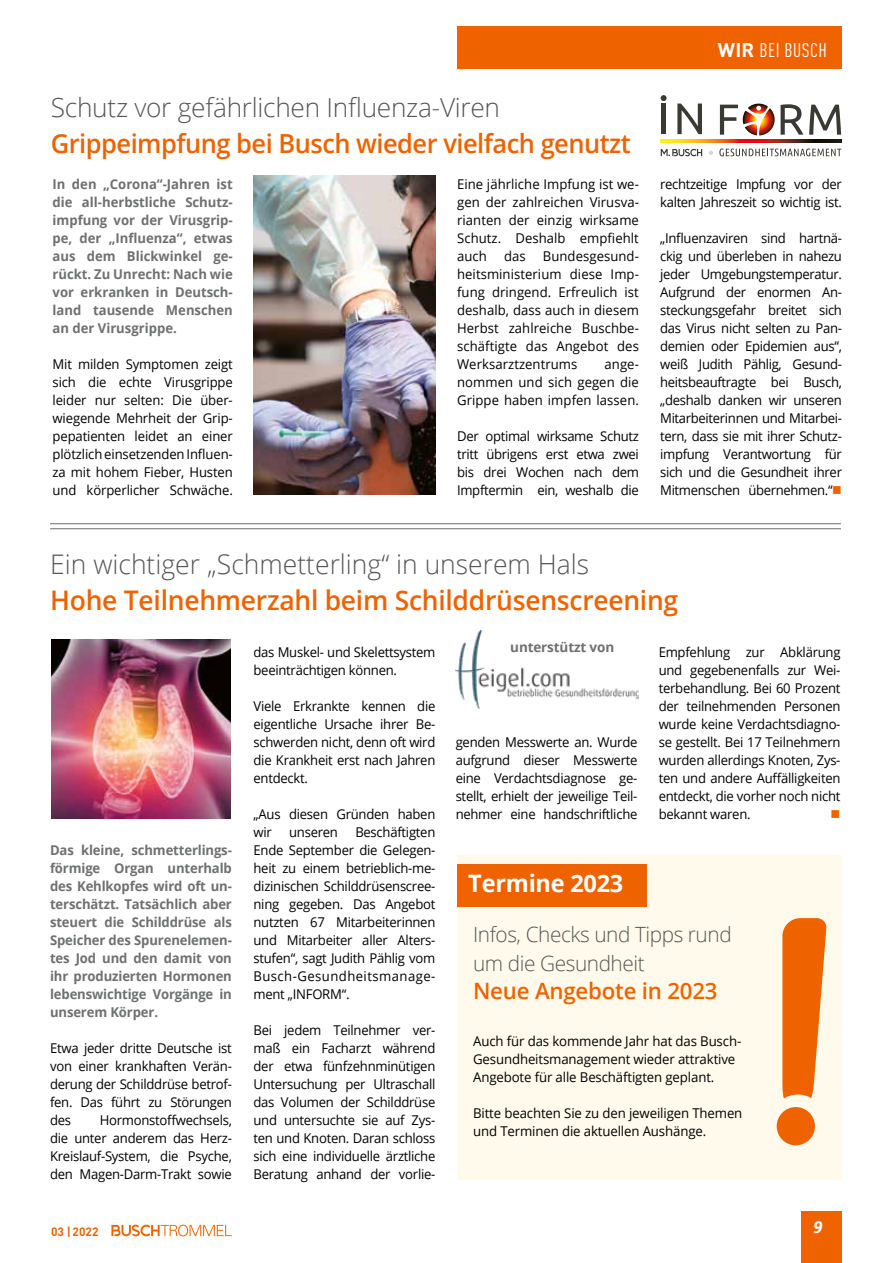
<style>
.page{position:relative;width:893px;height:1263px;background:#fff}
.page>*{position:absolute;margin:0;border:0;box-sizing:border-box;transform-origin:0 0}
.t1{font:600 27px "Open Sans";letter-spacing:-.01em;color:#ee6300}
.t2{font:300 27px "Open Sans";color:#555756}
.t3{font:600 26.25px "Open Sans";letter-spacing:-.02em;color:#ee6300}
.t4{font:300 26.25px "Open Sans";letter-spacing:-.01em;color:#555756}
.t5{font:700 24px "Open Sans";letter-spacing:-.01em;color:#fff}
.t6{font:600 22.5px "Open Sans";letter-spacing:-.01em;color:#ee6300}
.t7{font:300 21px/28.5px "Open Sans";letter-spacing:-.02em;color:#555756}
.t8{font:19.5px "DIN Cond";letter-spacing:.03em;color:#fff}
.t9{font:italic 700 16.5px "Open Sans";color:#fff}
.t10{font:13.5px/18px "Open Sans";letter-spacing:-.02em;color:#000;text-align:justify}
.t11{font:700 13.5px/18px "Open Sans";letter-spacing:-.01em;color:#6f7070;text-align:justify}
.t12{font:13.5px "Wingdings";color:#ee6300}
.t13{font:700 12px "DIN";color:#ee6300}
.s1{font-family:"DIN";font-weight:700}
.s2{color:#ee6300}
</style>
<div class="page">
<div style="left:457px;top:855px;width:385px;height:324px;background:#fffaeb"></div>
<div style="left:777px;top:1107px;width:38px;height:38px;background:#ee6300;border-radius:50%"></div>
<hr style="left:50px;top:528px;width:791px;height:1px;background:#6f7070">
<hr style="left:50px;top:523px;width:791px;height:1px;background:#6f7070">
<svg style="left:782px;top:918px;width:45px;height:181px"></svg>
<div style="left:804px;top:1212px;width:38px;height:51px;background:#ee6300"></div>
<div style="left:457px;top:27px;width:385px;height:42px;background:#ee6300"></div>
<svg style="left:111px;top:1225px;width:121px;height:11px"></svg>
<div style="left:801px;top:1212px;width:39px;height:51px;background:#ee6300"></div>
<img style="left:456px;top:630px;width:182px;height:78px">
<div style="left:457px;top:864px;width:189px;height:43px;background:#ee6300"></div>
<img style="left:254px;top:175px;width:181px;height:320px">
<img style="left:51px;top:640px;width:180px;height:179px">
<div style="left:661px;top:104px;width:5px;height:30px;background:#3a3a35"></div>
<svg style="left:677px;top:104px;width:25px;height:30px"></svg>
<svg style="left:720px;top:104px;width:55px;height:31px"></svg>
<svg style="left:781px;top:104px;width:22px;height:31px"></svg>
<svg style="left:809px;top:105px;width:32px;height:30px"></svg>
<svg style="left:661px;top:149px;width:41px;height:7px"></svg>
<svg style="left:709px;top:151px;width:4px;height:4px"></svg>
<svg style="left:719px;top:149px;width:122px;height:7px"></svg>
<svg style="left:660px;top:140px;width:181px;height:2px"></svg>
<svg style="left:661px;top:95px;width:6px;height:6px"></svg>
<h2 class="t4" style="left:51px;top:90px;width:451px">Schutz vor gefährlichen Influenza-Viren</h2>
<h2 class="t3" style="left:51px;top:126px;width:582px">Grippeimpfung bei Busch wieder vielfach genutzt</h2>
<p class="t11" style="left:53px;top:175px;width:182px">In den „Corona“-Jahren ist die all-herbstliche Schutz&shy;impfung vor der Virusgrip&shy;pe, der „Influenza“, etwas aus dem Blickwinkel ge&shy;rückt. Zu Unrecht: Nach wie vor erkranken in Deutsch&shy;land tausende Menschen an der Virusgrippe.</p>
<p class="t10" style="left:53px;top:355px;width:182px">Mit milden Symptomen zeigt sich die echte Virusgrippe leider nur selten: Die über&shy;wiegende Mehrheit der Grip&shy;pepatienten leidet an einer plötzlich einsetzenden Influen&shy;za mit hohem Fieber, Husten und körperlicher Schwäche.</p>
<p class="t10" style="left:457px;top:175px;width:183px">Eine jährliche Impfung ist we&shy;gen der zahlreichen Virusva&shy;rianten der einzig wirksame Schutz. Deshalb empfiehlt auch</p>
<p class="t10" style="left:457px;top:247px;width:183px;text-indent:86px">Bundesgesund&shy;heitsministerium diese Imp&shy;fung dringend. Erfreulich ist deshalb, dass auch in diesem Herbst zahlreiche Buschbe&shy;schäftigte das Angebot des Werksarztzentrums</p>
<p class="t10" style="left:504px;top:247px;width:23px">das</p>
<p class="t10" style="left:457px;top:355px;width:183px;text-indent:147px">ange&shy;nommen und sich gegen die Grippe haben impfen lassen.</p>
<p class="t10" style="left:457px;top:427px;width:183px">Der optimal wirksame Schutz tritt übrigens erst etwa zwei bis drei Wochen nach dem Impftermin ein, weshalb die</p>
<h3 class="t8" style="left:718px;top:38px;width:111px"><span class="s1">WIR</span> BEI BUSCH</h3>
<p class="t10" style="left:660px;top:175px;width:183px">rechtzeitige Impfung vor der kalten Jahreszeit so wichtig ist.</p>
<p class="t10" style="left:660px;top:229px;width:183px">„Influenzaviren sind hartnä&shy;ckig und überleben in nahezu jeder Umgebungstemperatur.<br>Aufgrund der enormen An&shy;steckungsgefahr breitet sich das Virus nicht selten zu Pan&shy;demien oder Epidemien aus“, weiß Judith Pählig, Gesund&shy;heitsbeauftragte bei Busch, „deshalb danken wir unseren Mitarbeiterinnen und Mitarbei&shy;tern, dass sie mit ihrer Schutz&shy;impfung Verantwortung für sich und die Gesundheit ihrer Mitmenschen übernehmen.“<span class="s2">■</span></p>
<h1 class="t2" style="left:50px;top:546px;width:540px">Ein wichtiger „Schmetterling“ in unserem Hals</h1>
<h1 class="t1" style="left:50px;top:582px;width:630px">Hohe Teilnehmerzahl beim Schilddrüsenscreening</h1>
<p class="t11" style="left:510px;top:638px;width:105px">unterstützt von</p>
<p class="t10" style="left:659px;top:643px;width:183px">Empfehlung zur Abklärung und gegebenenfalls zur Wei&shy;terbehandlung. Bei 60 Prozent der teilnehmenden Personen wurde keine Verdachtsdiagno&shy;se gestellt. Bei 17 Teilnehmern wurden allerdings Knoten, Zys&shy;ten und andere Auffälligkeiten entdeckt, die vorher noch nicht bekannt waren.</p>
<p class="t10" style="left:254px;top:643px;width:183px">das Muskel- und Skelettsystem beeinträchtigen können.</p>
<p class="t10" style="left:254px;top:697px;width:183px">Viele Erkrankte kennen die eigentliche Ursache ihrer Be&shy;schwerden nicht, denn oft wird die Krankheit erst nach Jahren entdeckt.</p>
<p class="t10" style="left:254px;top:805px;width:183px">„Aus diesen Gründen haben wir</p>
<p class="t10" style="left:456px;top:733px;width:183px">genden Messwerte an. Wurde aufgrund dieser Messwerte eine Verdachtsdiagnose ge&shy;stellt, erhielt der jeweilige Teil&shy;nehmer eine handschriftliche</p>
<p class="t12" style="left:831px;top:807px;width:11px">■</p>
<p class="t10" style="left:254px;top:823px;width:183px;text-indent:102px">Beschäftigten Ende September die Gelegen&shy;heit zu einem betrieblich-me&shy;dizinischen Schilddrüsenscree&shy;ning gegeben. Das Angebot nutzten 67 Mitarbeiterinnen und Mitarbeiter aller Alters&shy;stufen“, sagt Judith Pählig vom Busch-Gesundheitsmanage&shy;ment „INFORM“.</p>
<p class="t10" style="left:254px;top:1021px;width:183px">Bei jedem Teilnehmer ver&shy;maß ein Facharzt während der etwa fünfzehnminütigen Untersuchung per Ultraschall das Volumen der Schilddrüse und untersuchte sie auf Zys&shy;ten und Knoten. Daran schloss sich eine individuelle ärztliche Beratung anhand der vorlie-</p>
<p class="t10" style="left:289px;top:823px;width:50px">unseren</p>
<p class="t11" style="left:50px;top:841px;width:183px">Das kleine, schmetterlings&shy;förmige Organ unterhalb des Kehlkopfes wird oft un&shy;terschätzt. Tatsächlich aber steuert die Schilddrüse als Speicher des Spurenelemen&shy;tes Jod und den damit von ihr produzierten Hormonen lebenswichtige Vorgänge in unserem Körper.</p>
<p class="t10" style="left:50px;top:1039px;width:183px">Etwa jeder dritte Deutsche ist von einer krankhaften Verän&shy;derung der Schilddrüse betrof&shy;fen. Das führt zu Störungen des</p>
<h3 class="t5" style="left:468px;top:866px;width:157px">Termine 2023</h3>
<h3 class="t7" style="left:473px;top:920px;width:260px">Infos, Checks und Tipps rund um die Gesundheit</h3>
<h3 class="t6" style="left:473px;top:976px;width:246px">Neue Angebote in 2023</h3>
<p class="t10" style="left:473px;top:1031px;width:270px;text-align:left">Auch für das kommende Jahr hat das Busch-<br>Gesundheitsmanagement wieder attraktive<br>Angebote für alle Beschäftigten geplant.</p>
<p class="t10" style="left:473px;top:1103px;width:271px">Bitte beachten Sie zu den jeweiligen Themen und Terminen die aktuellen Aushänge.</p>
<p class="t10" style="left:50px;top:1111px;width:183px;text-indent:50px">Hormonstoffwechsels, die unter anderem das Herz-Kreislauf-System, die Psyche, den Magen-Darm-Trakt sowie</p>
<p class="t13" style="left:51px;top:1224px;width:49px">03 |2022</p>
<p class="t9" style="left:814px;top:1215px;width:11px">9</p>
<p class="t9" style="left:816px;top:1215px;width:11px">9</p>
</div>
